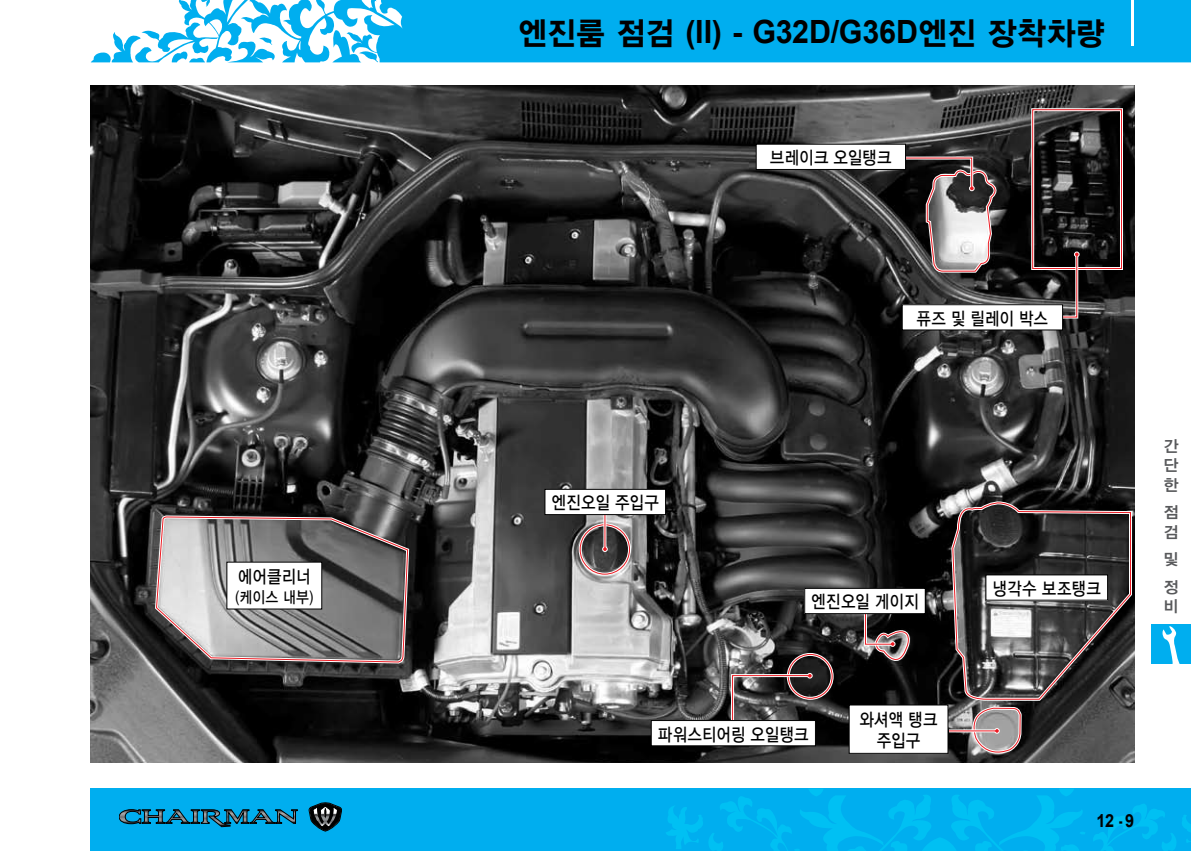
<style>
.page{position:relative;width:1191px;height:851px;background:#fff}
.page>*{position:absolute;margin:0;border:0;box-sizing:border-box;transform-origin:0 0}
.t1{font:700 32px "Arial";color:#000;scale:.95 1}
.t2{font:18px/21.6px "YDIYGO130 KS Cpc EUC H";letter-spacing:-.04em;color:#000;text-align:center;scale:.85 1}
.t3{font:700 18px "Arial";color:#000;scale:.9 1}
.t4{font:16px/19.2px "YDIYGO140 KS Cpc EUC H";color:#58595b}
.t5{font:16px "YDIYGO130 KS Cpc EUC H";color:#000;scale:.85 1}
.s1{font-family:"Arial"}
.s2{font-family:"YDIYGO150 KS Cpc EUC H";font-weight:400}
</style>
<div class="page">
<div style="left:91px;top:788px;width:1100px;height:62px;background:#00aeef"></div>
<svg style="left:665px;top:789px;width:421px;height:62px"></svg>
<svg style="left:1093px;top:804px;width:98px;height:46px"></svg>
<svg style="left:91px;top:0;width:1100px;height:63px;fill:#00aeef"></svg>
<hr style="left:1131px;top:0;width:3px;height:45px;background:#fff">
<div style="left:1151px;top:624px;width:40px;height:39px;background:#00aeef"></div>
<svg style="left:309px;top:802px;width:33px;height:29px"></svg>
<svg style="left:119px;top:809px;width:178px;height:17px"></svg>
<svg style="left:1162px;top:626px;width:17px;height:38px"></svg>
<img style="left:91px;top:85px;width:1043px;height:677px">
<div style="left:1031px;top:108px;width:92px;height:162px;border:3px solid #fff"></div>
<svg style="left:949px;top:502px;width:184px;height:261px;background:#474747"></svg>
<div style="left:578px;top:523px;width:53px;height:52px;border:3px solid #fff;border-radius:50%"></div>
<div style="left:787px;top:652px;width:46px;height:47px;border:3px solid #fff;border-radius:50%"></div>
<svg style="left:153px;top:516px;width:258px;height:149px;background:#928e8e"></svg>
<div style="left:579px;top:524px;width:51px;height:50px;border:1px solid #ed1b23;border-radius:50%"></div>
<hr style="left:603px;top:493px;width:3px;height:56px;background:#fff">
<svg style="left:602px;top:546px;width:6px;height:6px"></svg>
<hr style="left:604px;top:493px;width:1px;height:56px;background:#ed1b23">
<div style="left:545px;top:489px;width:120px;height:25px;background:#fff"></div>
<div style="left:544px;top:489px;width:122px;height:26px;border:1px solid #000"></div>
<div style="left:788px;top:653px;width:44px;height:45px;border:1px solid #ed1b23;border-radius:50%"></div>
<svg style="left:729px;top:672px;width:84px;height:48px;background:#595050"></svg>
<div style="left:651px;top:720px;width:164px;height:25px;background:#fff"></div>
<div style="left:651px;top:720px;width:165px;height:26px;border:1px solid #000"></div>
<svg style="left:862px;top:614px;width:49px;height:53px;background:#514445"></svg>
<div style="left:804px;top:588px;width:121px;height:25px;background:#fff"></div>
<div style="left:804px;top:587px;width:121px;height:27px;border:1px solid #000"></div>
<hr style="left:949px;top:729px;width:47px;height:3px;background:#fff">
<hr style="left:949px;top:730px;width:47px;height:1px;background:#ed1b23">
<svg style="left:951px;top:502px;width:180px;height:256px;background:#595556"></svg>
<div style="left:1032px;top:109px;width:90px;height:160px;border:1px solid #ed1b23"></div>
<svg style="left:901px;top:155px;width:98px;height:119px;background:#6d6666"></svg>
<svg style="left:1055px;top:251px;width:24px;height:69px;background:#473839"></svg>
<div style="left:902px;top:305px;width:160px;height:25px;background:#fff"></div>
<div style="left:901px;top:304px;width:162px;height:26px;border:1px solid #000"></div>
<div style="left:756px;top:144px;width:149px;height:25px;background:#fff"></div>
<div style="left:755px;top:144px;width:151px;height:26px;border:1px solid #000"></div>
<div style="left:849px;top:705px;width:99px;height:48px;background:#fff"></div>
<div style="left:848px;top:704px;width:100px;height:49px;border:1px solid #000"></div>
<p class="t2" style="left:237px;top:566px;width:88px">에어클리너</p>
<p class="t5" style="left:235px;top:588px;width:94px"><span class="s1">(</span>케이스 내부<span class="s1">)</span></p>
<h1 class="t1" style="left:517px;top:10px;width:621px"><span class="s2">엔진룸 점검</span> (II) - G32D/G36D<span class="s2">엔진 장착차량</span></h1>
<p class="t2" style="left:769px;top:148px;width:146px">브레이크 오일탱크</p>
<p class="t2" style="left:916px;top:308px;width:157px">퓨즈 및 릴레이 박스</p>
<p class="t2" style="left:551px;top:493px;width:129px">엔진오일 주입구</p>
<p class="t2" style="left:811px;top:592px;width:129px">엔진오일 게이지</p>
<p class="t2" style="left:657px;top:724px;width:180px">파워스티어링 오일탱크</p>
<p class="t2" style="left:859px;top:709px;width:94px">와셔액 탱크 주입구</p>
<p class="t2" style="left:992px;top:578px;width:130px">냉각수 보조탱크</p>
<p class="t4" style="left:1163px;top:437px;width:17px;text-align:justify">간 단 한</p>
<p class="t4" style="left:1163px;top:503px;width:17px">점 검</p>
<p class="t4" style="left:1163px;top:546px;width:17px;line-height:27.8px">및 정</p>
<p class="t4" style="left:1163px;top:597px;width:17px">비</p>
<p class="t3" style="left:1096px;top:808px;width:43px">12 - 9</p>
</div>
